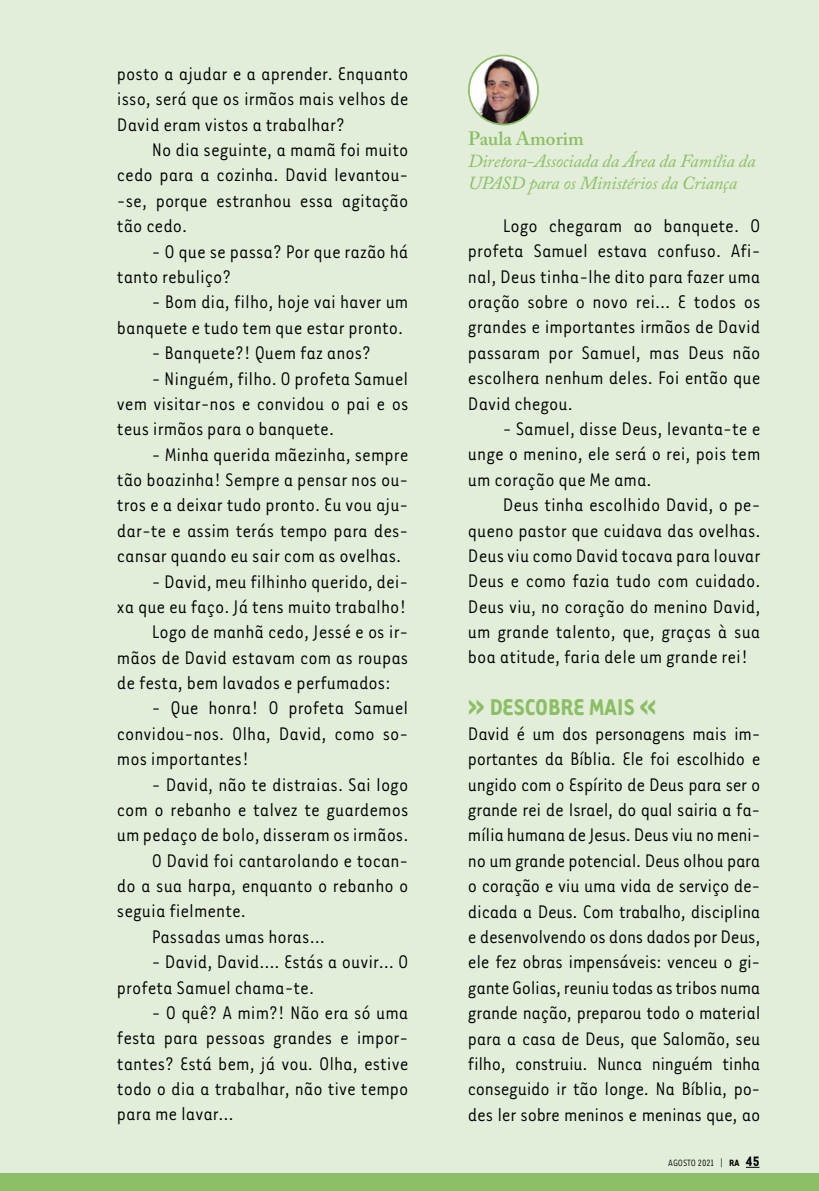
<style>
.page{position:relative;width:819px;height:1191px;background:#e2eed9}
.page>*{position:absolute;margin:0;border:0;box-sizing:border-box;transform-origin:0 0}
.t1{font:700 26.25px "Tarzana Nar OT";color:#8bbe65}
.t2{font:21px/25.4px "Tarzana Nar OT";color:#000;text-align:justify}
.t3{font:600 19.25px "Adobe Caslon Pro";color:#8bbe65}
.t4{font:italic 18.38px/22.1px "Adobe Caslon Pro";letter-spacing:-.01em;color:#8bbe65}
.t5{font:10.5px "Tarzana Nar OT";color:#000}
.s1{font-size:33.25px}
.s2{font-weight:700}
.s3{font-weight:700;font-size:15.75px}
</style>
<div class="page">
<div style="left:0;top:1173px;width:819px;height:18px;background:#8bbe65"></div>
<img style="left:469px;top:55px;width:69px;height:70px;border-radius:35px">
<div style="left:468px;top:55px;width:71px;height:70px;border:2px solid #8bbe65;border-radius:50%"></div>
<svg style="left:746px;top:1167px;width:13px;height:1px"></svg>
<p class="t2" style="left:117px;top:60px;width:293px">posto a ajudar e a aprender. Enquanto isso, será que os irmãos mais velhos de David eram vistos a trabalhar?</p>
<p class="t2" style="left:117px;top:136px;width:293px;text-indent:35px">No dia seguinte, a mamã foi muito cedo para a cozinha. David levantou--se, porque estranhou essa agitação tão cedo.</p>
<p class="t2" style="left:117px;top:238px;width:293px;text-indent:35px">- O que se passa? Por que razão há tanto rebuliço?</p>
<p class="t2" style="left:117px;top:288px;width:293px;text-align:right">- Bom dia, filho, hoje vai haver um banquete e tudo tem que estar pronto.</p>
<p class="t2" style="left:152px;top:339px;width:220px">- Banquete?! Quem faz anos?</p>
<p class="t2" style="left:117px;top:364px;width:293px;text-indent:35px">- Ninguém, filho. O profeta Samuel vem visitar-nos e convidou o pai e os teus irmãos para o banquete.</p>
<p class="t2" style="left:117px;top:441px;width:293px;text-indent:35px">- Minha querida mãezinha, sempre tão boazinha! Sempre a pensar nos ou&shy;tros e a deixar tudo pronto. Eu vou aju&shy;dar-te e assim terás tempo para des&shy;cansar quando eu sair com as ovelhas.</p>
<p class="t2" style="left:152px;top:567px;width:258px">- David, meu filhinho querido, dei-</p>
<p class="t2" style="left:117px;top:593px;width:291px">xa que eu faço. Já tens muito trabalho!</p>
<p class="t2" style="left:152px;top:618px;width:258px">Logo de manhã cedo, Jessé e os ir-</p>
<p class="t2" style="left:117px;top:643px;width:293px">mãos de David estavam com as roupas</p>
<p class="t2" style="left:117px;top:669px;width:275px">de festa, bem lavados e perfumados:</p>
<p class="t2" style="left:117px;top:694px;width:293px;text-indent:35px">- Que honra! O profeta Samuel convidou-nos. Olha, David, como so&shy;mos importantes!</p>
<p class="t2" style="left:152px;top:770px;width:258px">- David, não te distraias. Sai logo</p>
<p class="t2" style="left:117px;top:796px;width:293px">com o rebanho e talvez te guardemos</p>
<p class="t2" style="left:117px;top:821px;width:293px">um pedaço de bolo, disseram os irmãos.</p>
<p class="t2" style="left:152px;top:846px;width:258px">O David foi cantarolando e tocan-</p>
<p class="t2" style="left:117px;top:872px;width:293px">do a sua harpa, enquanto o rebanho o</p>
<p class="t2" style="left:117px;top:897px;width:130px">seguia fielmente.</p>
<p class="t2" style="left:152px;top:923px;width:174px">Passadas umas horas…</p>
<p class="t2" style="left:117px;top:948px;width:293px;text-indent:35px">- David, David…. Estás a ouvir… O profeta Samuel chama-te.</p>
<p class="t2" style="left:117px;top:999px;width:293px;text-indent:35px">- O quê? A mim?! Não era só uma festa para pessoas grandes e impor&shy;tantes? Está bem, já vou. Olha, estive todo o dia a trabalhar, não tive tempo para me lavar…</p>
<p class="t3" style="left:468px;top:127px;width:117px">Paula Amorim</p>
<p class="t4" style="left:468px;top:150px;width:289px">Diretora-Associada da Área da Família da<br>UPASD para os Ministérios da Criança</p>
<p class="t2" style="left:468px;top:212px;width:294px;text-indent:35px">Logo chegaram ao banquete. O profeta Samuel estava confuso. Afi&shy;nal, Deus tinha-lhe dito para fazer uma oração sobre o novo rei… E todos os grandes e importantes irmãos de David passaram por Samuel, mas Deus não escolhera nenhum deles. Foi então que David chegou.</p>
<p class="t2" style="left:468px;top:415px;width:294px;text-indent:35px">- Samuel, disse Deus, levanta-te e unge o menino, ele será o rei, pois tem um coração que Me ama.</p>
<p class="t2" style="left:468px;top:491px;width:294px;text-indent:35px">Deus tinha escolhido David, o pe&shy;queno pastor que cuidava das ovelhas.<br>Deus viu como David tocava para louvar Deus e como fazia tudo com cuidado.<br>Deus viu, no coração do menino David, um grande talento, que, graças à sua boa atitude, faria dele um grande rei!</p>
<p class="t1" style="left:468px;top:690px;width:190px"><span class="s1">»</span> DESCOBRE MAIS <span class="s1">«</span></p>
<p class="t2" style="left:468px;top:720px;width:294px">David é um dos personagens mais im&shy;portantes da Bíblia. Ele foi escolhido e ungido com o Espírito de Deus para ser o grande rei de Israel, do qual sairia a fa&shy;mília humana de Jesus. Deus viu no meni&shy;no um grande potencial. Deus olhou para o coração e viu uma vida de serviço de&shy;dicada a Deus. Com trabalho, disciplina e desenvolvendo os dons dados por Deus, ele fez obras impensáveis: venceu o gi&shy;gante Golias, reuniu todas as tribos numa grande nação, preparou todo o material para a casa de Deus, que Salomão, seu filho, construiu. Nunca ninguém tinha conseguido ir tão longe. Na Bíblia, po&shy;des ler sobre meninos e meninas que, ao</p>
<p class="t5" style="left:668px;top:1156px;width:93px">AGOSTO 2021 | <span class="s2">RA</span> <span class="s3">45</span></p>
</div>
